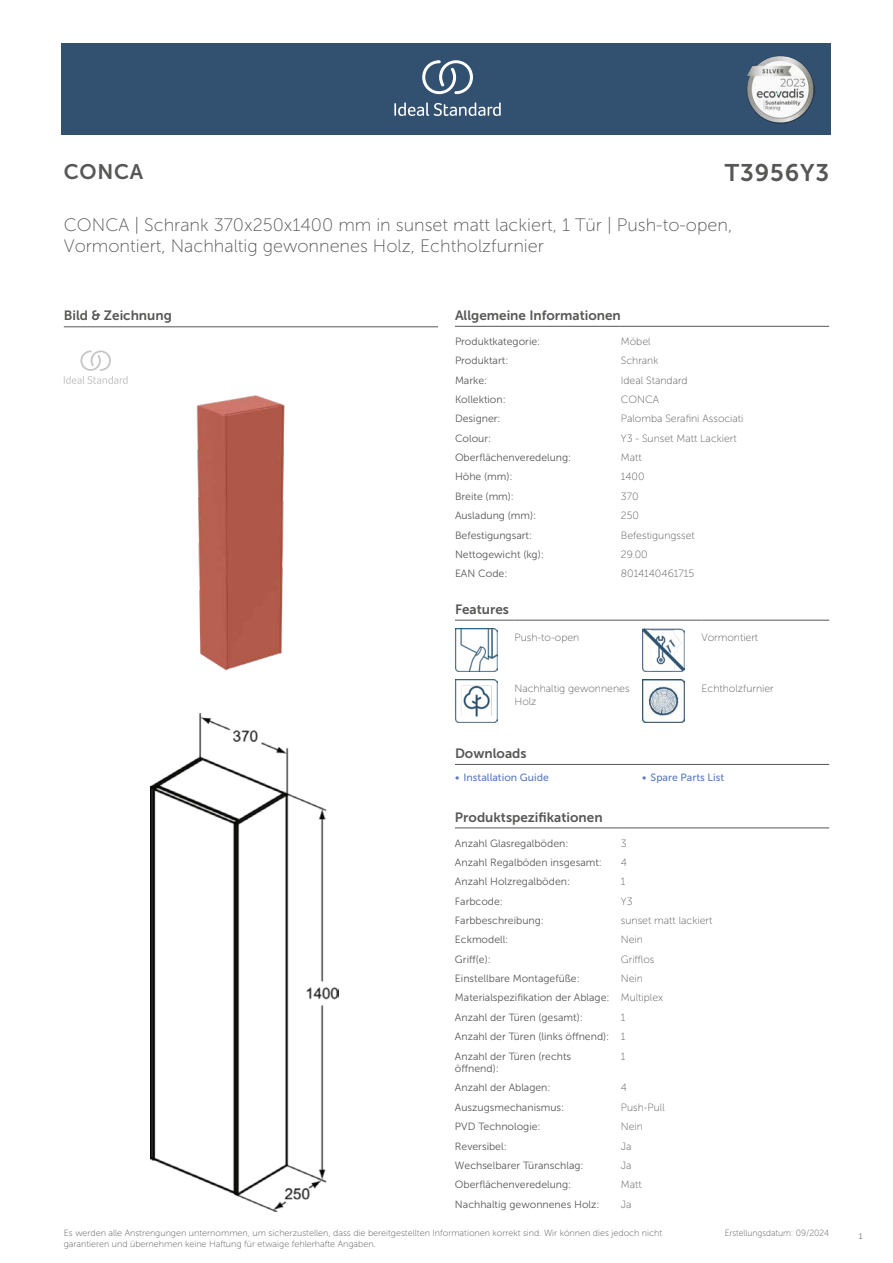
<style>
.page{position:relative;width:893px;height:1263px;background:#fff}
.page>*{position:absolute;margin:0;border:0;box-sizing:border-box;transform-origin:0 0}
.t1{font:24px "Museo Sans 700";letter-spacing:.035em;color:#575756}
.t2{font:21px "Museo Sans 700";letter-spacing:.035em;color:#575756}
.t3{font:18px/21.6px "Museo Sans 100";color:#575756}
.t4{font:13.5px "Museo Sans 700";color:#575756}
.t5{font:10.5px/19.4px "Museo Sans 300";color:#575756}
.t6{font:10.5px/12.6px "Museo Sans 100";color:#575756}
.t7{font:10.5px "Museo Sans 500";color:#5b7ebf}
.t8{font:9px/10.8px "Museo Sans 100";color:#575756}
.t9{font:9px "Museo Sans 100";color:#575756;scale:.95 1}
.t10{font:300 9px "Calibri";color:#575756;scale:.95 1}
.s1{font-family:"Museo Sans 100"}
</style>
<div class="page">
<div style="left:62px;top:43px;width:769px;height:91px;background:#325070"></div>
<hr style="left:455px;top:326px;width:166px;height:1px;background:#575756">
<hr style="left:621px;top:326px;width:208px;height:1px;background:#575756">
<hr style="left:455px;top:620px;width:59px;height:1px;background:#575756">
<hr style="left:514px;top:620px;width:128px;height:1px;background:#575756">
<hr style="left:642px;top:620px;width:60px;height:1px;background:#575756">
<hr style="left:702px;top:620px;width:127px;height:1px;background:#575756">
<img style="left:455px;top:629px;width:42px;height:42px">
<img style="left:642px;top:629px;width:42px;height:42px">
<img style="left:455px;top:680px;width:42px;height:42px">
<img style="left:642px;top:680px;width:43px;height:42px">
<hr style="left:455px;top:764px;width:187px;height:1px;background:#575756">
<hr style="left:642px;top:764px;width:187px;height:1px;background:#575756">
<hr style="left:455px;top:828px;width:166px;height:1px;background:#575756">
<hr style="left:621px;top:828px;width:208px;height:1px;background:#575756">
<img style="left:150px;top:714px;width:189px;height:497px">
<hr style="left:64px;top:327px;width:374px;height:1px;background:#575756">
<svg style="left:64px;top:350px;width:64px;height:34px"></svg>
<img style="left:196px;top:395px;width:89px;height:275px">
<svg style="left:394px;top:102px;width:107px;height:14px"></svg>
<svg style="left:422px;top:60px;width:51px;height:34px"></svg>
<img style="left:746px;top:56px;width:68px;height:67px">
<h2 class="t2" style="left:64px;top:160px;width:81px">CONCA</h2>
<h1 class="t1" style="left:725px;top:160px;width:106px">T3956Y3</h1>
<h3 class="t3" style="left:64px;top:214px;width:670px">CONCA | Schrank 370x250x1400 mm in sunset matt lackiert, 1 Tür | Push-to-open,<br>Vormontiert, Nachhaltig gewonnenes Holz, Echtholzfurnier</h3>
<p class="t4" style="left:64px;top:308px;width:110px">Bild &amp; Zeichnung</p>
<p class="t4" style="left:455px;top:308px;width:167px">Allgemeine Informationen</p>
<p class="t5" style="left:455px;top:332px;width:87px">Produktkategorie:</p>
<p class="t6" style="left:621px;top:335px;width:31px">Möbel</p>
<p class="t5" style="left:455px;top:351px;width:55px">Produktart:</p>
<p class="t6" style="left:621px;top:355px;width:39px">Schrank</p>
<p class="t5" style="left:455px;top:370px;width:34px">Marke:</p>
<p class="t6" style="left:621px;top:374px;width:68px">Ideal Standard</p>
<p class="t5" style="left:455px;top:390px;width:52px">Kollektion:</p>
<p class="t6" style="left:621px;top:393px;width:40px">CONCA</p>
<p class="t5" style="left:455px;top:409px;width:47px">Designer:</p>
<p class="t6" style="left:621px;top:413px;width:124px">Palomba Serafini Associati</p>
<p class="t5" style="left:455px;top:429px;width:38px">Colour:</p>
<p class="t6" style="left:621px;top:432px;width:117px">Y3 - Sunset Matt Lackiert</p>
<p class="t5" style="left:455px;top:448px;width:118px">Oberflächenveredelung:</p>
<p class="t6" style="left:621px;top:451px;width:22px">Matt</p>
<p class="t5" style="left:455px;top:467px;width:59px">Höhe (mm):</p>
<p class="t6" style="left:621px;top:471px;width:25px">1400</p>
<p class="t5" style="left:455px;top:487px;width:61px">Breite (mm):</p>
<p class="t6" style="left:621px;top:490px;width:19px">370</p>
<p class="t5" style="left:455px;top:506px;width:83px">Ausladung (mm):</p>
<p class="t6" style="left:621px;top:509px;width:20px">250</p>
<p class="t5" style="left:455px;top:525px;width:79px">Befestigungsart:</p>
<p class="t6" style="left:621px;top:529px;width:75px">Befestigungsset</p>
<p class="t5" style="left:455px;top:545px;width:90px">Nettogewicht (kg):</p>
<p class="t6" style="left:621px;top:548px;width:28px">29.00</p>
<p class="t5" style="left:455px;top:564px;width:54px">EAN Code:</p>
<p class="t6" style="left:621px;top:567px;width:75px">8014140461715</p>
<p class="t4" style="left:455px;top:602px;width:55px">Features</p>
<p class="t6" style="left:514px;top:631px;width:66px">Push-to-open</p>
<p class="t6" style="left:702px;top:631px;width:58px">Vormontiert</p>
<p class="t6" style="left:514px;top:682px;width:117px">Nachhaltig gewonnenes<br>Holz</p>
<p class="t6" style="left:702px;top:682px;width:74px">Echtholzfurnier</p>
<p class="t4" style="left:455px;top:746px;width:73px">Downloads</p>
<p class="t7" style="left:455px;top:772px;width:95px">• Installation Guide</p>
<p class="t7" style="left:642px;top:772px;width:84px">• Spare Parts List</p>
<p class="t4" style="left:455px;top:809px;width:149px">Produktspezifikationen</p>
<p class="t5" style="left:455px;top:833px;width:115px">Anzahl Glasregalböden:</p>
<p class="t6" style="left:621px;top:837px;width:7px">3</p>
<p class="t5" style="left:455px;top:853px;width:149px">Anzahl Regalböden insgesamt:</p>
<p class="t6" style="left:621px;top:856px;width:8px">4</p>
<p class="t5" style="left:455px;top:872px;width:117px">Anzahl Holzregalböden:</p>
<p class="t6" style="left:621px;top:875px;width:6px">1</p>
<p class="t5" style="left:455px;top:891px;width:49px">Farbcode:</p>
<p class="t6" style="left:621px;top:895px;width:13px">Y3</p>
<p class="t5" style="left:455px;top:911px;width:90px">Farbbeschreibung:</p>
<p class="t6" style="left:621px;top:914px;width:93px">sunset matt lackiert</p>
<p class="t5" style="left:455px;top:930px;width:55px">Eckmodell:</p>
<p class="t6" style="left:621px;top:933px;width:24px">Nein</p>
<p class="t5" style="left:455px;top:949px;width:37px">Griff(e):</p>
<p class="t6" style="left:621px;top:953px;width:35px">Grifflos</p>
<p class="t5" style="left:455px;top:969px;width:126px">Einstellbare Montagefüße:</p>
<p class="t6" style="left:621px;top:972px;width:24px">Nein</p>
<p class="t5" style="left:455px;top:988px;width:210px">Materialspezifikation der Ablage: <span class="s1">Multiplex<br></span>Anzahl der Türen (gesamt):</p>
<p class="t6" style="left:621px;top:1011px;width:6px">1</p>
<p class="t5" style="left:455px;top:1027px;width:172px">Anzahl der Türen (links öffnend): <span class="s1">1<br></span>Anzahl der Türen (rechts</p>
<p class="t5" style="left:455px;top:1059px;width:45px">öffnend):</p>
<p class="t6" style="left:621px;top:1050px;width:6px">1</p>
<p class="t5" style="left:455px;top:1078px;width:97px">Anzahl der Ablagen:</p>
<p class="t6" style="left:621px;top:1082px;width:8px">4</p>
<p class="t5" style="left:455px;top:1097px;width:111px">Auszugsmechanismus:</p>
<p class="t6" style="left:621px;top:1101px;width:45px">Push-Pull</p>
<p class="t5" style="left:455px;top:1117px;width:87px">PVD Technologie:</p>
<p class="t6" style="left:621px;top:1120px;width:24px">Nein</p>
<p class="t5" style="left:455px;top:1136px;width:53px">Reversibel:</p>
<p class="t6" style="left:621px;top:1140px;width:12px">Ja</p>
<p class="t5" style="left:455px;top:1156px;width:130px">Wechselbarer Türanschlag:</p>
<p class="t6" style="left:621px;top:1159px;width:12px">Ja</p>
<p class="t5" style="left:455px;top:1175px;width:118px">Oberflächenveredelung:</p>
<p class="t6" style="left:621px;top:1178px;width:22px">Matt</p>
<p class="t5" style="left:455px;top:1194px;width:146px">Nachhaltig gewonnenes Holz:</p>
<p class="t6" style="left:621px;top:1198px;width:12px">Ja</p>
<p class="t8" style="left:64px;top:1227px;width:600px">Es werden alle Anstrengungen unternommen, um sicherzustellen, dass die bereitgestellten Informationen korrekt sind. Wir können dies jedoch nicht garantieren und übernehmen keine Haftung für etwaige fehlerhafte Angaben.</p>
<p class="t9" style="left:725px;top:1228px;width:111px">Erstellungsdatum: 09/2024</p>
<p class="t10" style="left:858px;top:1230px;width:6px">1</p>
</div>
